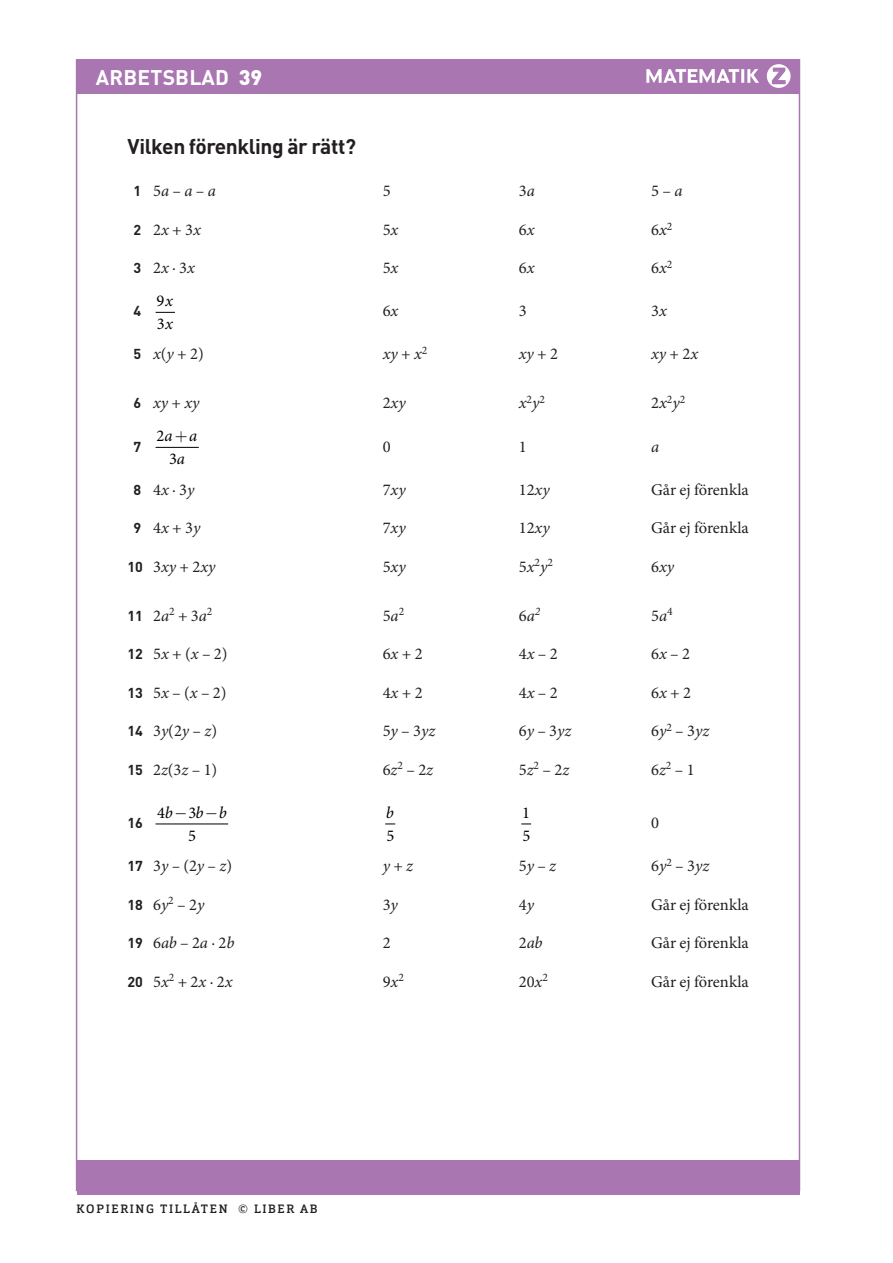
<style>
.page{position:relative;width:893px;height:1263px;background:#fff}
.page>*{position:absolute;margin:0;border:0;box-sizing:border-box;transform-origin:0 0}
.R_OH{font:700 21px "DIN Pro";letter-spacing:-.02em;color:#231f20}
.Antal_ratt{font:700 21px "DIN Pro";letter-spacing:.01em;color:#fff}
.t1{font:900 21px "DIN Pro";letter-spacing:.01em;color:#fff}
.t2{font:700 21px "Arial";color:#a976b2}
.Uppgift_luft_över{font:16.5px "Minion Pro";color:#231f20}
.Uppgift_luft_över-2{font:italic 16.5px "Minion Pro";color:#231f20}
.t3{font:16.5px/23.1px "Minion Pro";color:#000}
.t4{font:italic 16.5px/23.1px "Minion Pro";color:#000;text-align:center}
.Uppgift_luft_över-3{font:700 14.25px "DIN Pro";color:#231f20}
.t5{font:500 12px "Orgon Slab";letter-spacing:.14em;color:#231f20}
.s1{font-weight:900}
.s2{font-family:"DIN Pro";font-weight:700;font-size:14.25px}
.s3{font-style:italic}
.s4{font-style:normal}
.s5{font-family:"DIN Pro";font-weight:700;font-style:normal;font-size:14.25px}
</style>
<div class="page">
<div style="left:77px;top:59px;width:722px;height:34px;background:#a976b2"></div>
<div style="left:77px;top:1160px;width:722px;height:34px;background:#a976b2"></div>
<div style="left:767px;top:64px;width:24px;height:24px;background:#fff;border-radius:50%"></div>
<svg style="left:646px;top:69px;width:113px;height:14px"></svg>
<svg style="left:772px;top:67px;width:14px;height:18px"></svg>
<svg style="left:156px;top:312px;width:18px;height:1px"></svg>
<hr style="left:156px;top:447px;width:42px;height:1px;background:#000">
<hr style="left:156px;top:823px;width:72px;height:1px;background:#000">
<p class="Antal_ratt" style="left:96px;top:63px;width:168px">ARBETSBLAD <span class="s1">39</span></p>
<p class="t2" style="left:772px;top:61px;width:14px">Z</p>
<p class="t1" style="left:101px;top:64px;width:135px">ARBETSBLAD</p>
<p class="R_OH" style="left:128px;top:132px;width:230px">Vilken förenkling är rätt?</p>
<p class="Uppgift_luft_över" style="left:134px;top:180px;width:84px"><span class="s2">1</span> 5<span class="s3">a</span> – <span class="s3">a</span> – <span class="s3">a</span></p>
<p class="Uppgift_luft_över" style="left:383px;top:180px;width:9px">5</p>
<p class="Uppgift_luft_över" style="left:519px;top:180px;width:18px">3<span class="s3">a</span></p>
<p class="Uppgift_luft_över" style="left:651px;top:180px;width:33px">5 – <span class="s3">a</span></p>
<p class="Uppgift_luft_över" style="left:134px;top:219px;width:69px"><span class="s2">2</span> 2<span class="s3">x</span> + 3<span class="s3">x</span></p>
<p class="Uppgift_luft_över" style="left:383px;top:219px;width:17px">5<span class="s3">x</span></p>
<p class="Uppgift_luft_över" style="left:519px;top:219px;width:17px">6<span class="s3">x</span></p>
<p class="Uppgift_luft_över" style="left:651px;top:219px;width:23px">6<span class="s3">x</span><sup>2</sup></p>
<p class="Uppgift_luft_över" style="left:134px;top:257px;width:63px"><span class="s2">3</span> 2<span class="s3">x</span> ∙ 3<span class="s3">x</span></p>
<p class="Uppgift_luft_över" style="left:383px;top:257px;width:17px">5<span class="s3">x</span></p>
<p class="Uppgift_luft_över" style="left:519px;top:257px;width:17px">6<span class="s3">x</span></p>
<p class="Uppgift_luft_över" style="left:651px;top:257px;width:23px">6<span class="s3">x</span><sup>2</sup></p>
<p class="Uppgift_luft_över-3" style="left:134px;top:302px;width:9px">4</p>
<p class="t3" style="left:157px;top:289px;width:18px">9<span class="s3">x<br></span>3<span class="s3">x</span></p>
<p class="Uppgift_luft_över" style="left:383px;top:300px;width:17px">6<span class="s3">x</span></p>
<p class="Uppgift_luft_över" style="left:519px;top:300px;width:9px">3</p>
<p class="Uppgift_luft_över" style="left:651px;top:300px;width:17px">3<span class="s3">x</span></p>
<p class="Uppgift_luft_över" style="left:134px;top:343px;width:72px"><span class="s2">5</span> <span class="s3">x</span>(<span class="s3">y</span> + 2)</p>
<p class="Uppgift_luft_över-2" style="left:383px;top:343px;width:46px">xy <span class="s4">+</span> x<sup>2</sup></p>
<p class="Uppgift_luft_över-2" style="left:519px;top:343px;width:41px">xy <span class="s4">+ 2</span></p>
<p class="Uppgift_luft_över-2" style="left:651px;top:343px;width:49px">xy <span class="s4">+ 2</span>x</p>
<p class="Uppgift_luft_över-2" style="left:134px;top:392px;width:68px"><span class="s5">6</span> xy <span class="s4">+</span> xy</p>
<p class="Uppgift_luft_över-2" style="left:383px;top:392px;width:25px"><span class="s4">2</span>xy</p>
<p class="Uppgift_luft_över-2" style="left:519px;top:392px;width:28px">x<sup>2</sup>y<sup>2</sup></p>
<p class="Uppgift_luft_över-2" style="left:651px;top:392px;width:36px"><span class="s4">2</span>x<sup>2</sup>y<sup>2</sup></p>
<p class="Uppgift_luft_över-3" style="left:134px;top:437px;width:9px">7</p>
<p class="t4" style="left:157px;top:424px;width:42px"><span class="s4">2</span>a a<br><span class="s4">3</span>a</p>
<p class="Uppgift_luft_över" style="left:383px;top:435px;width:9px">0</p>
<p class="Uppgift_luft_över" style="left:519px;top:435px;width:9px">1</p>
<p class="Uppgift_luft_över-2" style="left:651px;top:435px;width:10px">a</p>
<p class="Uppgift_luft_över" style="left:134px;top:478px;width:62px"><span class="s2">8</span> 4<span class="s3">x</span> ∙ 3<span class="s3">y</span></p>
<p class="Uppgift_luft_över-2" style="left:383px;top:478px;width:25px"><span class="s4">7</span>xy</p>
<p class="Uppgift_luft_över" style="left:519px;top:478px;width:32px">12<span class="s3">xy</span></p>
<p class="Uppgift_luft_över" style="left:651px;top:478px;width:99px">Går ej förenkla</p>
<p class="Uppgift_luft_över" style="left:134px;top:517px;width:68px"><span class="s2">9</span> 4<span class="s3">x</span> + 3<span class="s3">y</span></p>
<p class="Uppgift_luft_över-2" style="left:383px;top:516px;width:25px"><span class="s4">7</span>xy</p>
<p class="Uppgift_luft_över" style="left:519px;top:517px;width:32px">12<span class="s3">xy</span></p>
<p class="Uppgift_luft_över" style="left:651px;top:517px;width:99px">Går ej förenkla</p>
<p class="Uppgift_luft_över-2" style="left:128px;top:555px;width:89px"><span class="s5">10</span> <span class="s4">3</span>xy <span class="s4">+ 2</span>xy</p>
<p class="Uppgift_luft_över-2" style="left:383px;top:555px;width:25px"><span class="s4">5</span>xy</p>
<p class="Uppgift_luft_över-2" style="left:519px;top:555px;width:36px"><span class="s4">5</span>x<sup>2</sup>y<sup>2</sup></p>
<p class="Uppgift_luft_över-2" style="left:651px;top:555px;width:25px"><span class="s4">6</span>xy</p>
<p class="Uppgift_luft_över" style="left:128px;top:604px;width:86px"><span class="s2">11</span> 2<span class="s3">a</span><sup>2</sup> + 3<span class="s3">a</span><sup>2</sup></p>
<p class="Uppgift_luft_över" style="left:383px;top:604px;width:23px">5<span class="s3">a</span><sup>2</sup></p>
<p class="Uppgift_luft_över" style="left:519px;top:604px;width:23px">6<span class="s3">a</span><sup>2</sup></p>
<p class="Uppgift_luft_över" style="left:651px;top:604px;width:23px">5<span class="s3">a</span><sup>4</sup></p>
<p class="Uppgift_luft_över" style="left:128px;top:643px;width:102px"><span class="s2">12</span> 5<span class="s3">x</span> + (<span class="s3">x</span> – 2)</p>
<p class="Uppgift_luft_över" style="left:383px;top:643px;width:41px">6<span class="s3">x</span> + 2</p>
<p class="Uppgift_luft_över" style="left:519px;top:643px;width:40px">4<span class="s3">x</span> – 2</p>
<p class="Uppgift_luft_över" style="left:651px;top:643px;width:40px">6<span class="s3">x</span> – 2</p>
<p class="Uppgift_luft_över" style="left:128px;top:681px;width:101px"><span class="s2">13</span> 5<span class="s3">x</span> – (<span class="s3">x</span> – 2)</p>
<p class="Uppgift_luft_över" style="left:383px;top:681px;width:41px">4<span class="s3">x</span> + 2</p>
<p class="Uppgift_luft_över" style="left:519px;top:681px;width:40px">4<span class="s3">x</span> – 2</p>
<p class="Uppgift_luft_över" style="left:651px;top:681px;width:41px">6<span class="s3">x</span> + 2</p>
<p class="Uppgift_luft_över" style="left:128px;top:720px;width:91px"><span class="s2">14</span> 3<span class="s3">y</span>(2<span class="s3">y</span> – <span class="s3">z</span>)</p>
<p class="Uppgift_luft_över" style="left:383px;top:720px;width:54px">5<span class="s3">y</span> – 3<span class="s3">yz</span></p>
<p class="Uppgift_luft_över" style="left:519px;top:720px;width:54px">6<span class="s3">y</span> – 3<span class="s3">yz</span></p>
<p class="Uppgift_luft_över" style="left:651px;top:720px;width:60px">6<span class="s3">y</span><sup>2</sup> – 3<span class="s3">yz</span></p>
<p class="Uppgift_luft_över" style="left:128px;top:758px;width:91px"><span class="s2">15</span> 2<span class="s3">z</span>(3<span class="s3">z</span> – 1)</p>
<p class="Uppgift_luft_över" style="left:383px;top:758px;width:52px">6<span class="s3">z</span><sup>2</sup> – 2<span class="s3">z</span></p>
<p class="Uppgift_luft_över" style="left:519px;top:758px;width:52px">5<span class="s3">z</span><sup>2</sup> – 2<span class="s3">z</span></p>
<p class="Uppgift_luft_över" style="left:651px;top:758px;width:45px">6<span class="s3">z</span><sup>2</sup> – 1</p>
<p class="Uppgift_luft_över-3" style="left:128px;top:813px;width:17px">16</p>
<p class="t3" style="left:157px;top:801px;width:17px">4<span class="s3">b</span></p>
<p class="t3" style="left:188px;top:801px;width:40px">3<span class="s3">b b<br></span>5</p>
<p class="t4" style="left:386px;top:801px;width:10px">b</p>
<p class="t3" style="left:522px;top:801px;width:10px">1<br>5</p>
<p class="Uppgift_luft_över" style="left:651px;top:812px;width:9px">0</p>
<p class="t3" style="left:386px;top:824px;width:9px">5</p>
<p class="Uppgift_luft_över" style="left:128px;top:855px;width:106px"><span class="s2">17</span> 3<span class="s3">y –</span> (2<span class="s3">y</span> – <span class="s3">z</span>)</p>
<p class="Uppgift_luft_över-2" style="left:383px;top:854px;width:32px">y <span class="s4">+</span> z</p>
<p class="Uppgift_luft_över" style="left:519px;top:855px;width:39px">5<span class="s3">y</span> – <span class="s3">z</span></p>
<p class="Uppgift_luft_över" style="left:651px;top:855px;width:60px">6<span class="s3">y</span><sup>2</sup> – 3<span class="s3">yz</span></p>
<p class="Uppgift_luft_över" style="left:128px;top:893px;width:78px"><span class="s2">18</span> 6<span class="s3">y</span><sup>2</sup> – 2<span class="s3">y</span></p>
<p class="Uppgift_luft_över" style="left:383px;top:893px;width:17px">3<span class="s3">y</span></p>
<p class="Uppgift_luft_över" style="left:519px;top:893px;width:17px">4<span class="s3">y</span></p>
<p class="Uppgift_luft_över" style="left:651px;top:893px;width:99px">Går ej förenkla</p>
<p class="Uppgift_luft_över" style="left:128px;top:932px;width:108px"><span class="s2">19</span> 6<span class="s3">ab</span> – 2<span class="s3">a</span> ∙ 2<span class="s3">b</span></p>
<p class="Uppgift_luft_över" style="left:383px;top:932px;width:9px">2</p>
<p class="Uppgift_luft_över-2" style="left:519px;top:931px;width:25px"><span class="s4">2</span>ab</p>
<p class="Uppgift_luft_över" style="left:651px;top:932px;width:99px">Går ej förenkla</p>
<p class="Uppgift_luft_över" style="left:128px;top:970px;width:107px"><span class="s2">20</span> 5<span class="s3">x</span><sup>2</sup> + 2<span class="s3">x</span> ∙ 2<span class="s3">x</span></p>
<p class="Uppgift_luft_över" style="left:383px;top:970px;width:23px">9<span class="s3">x</span><sup>2</sup></p>
<p class="Uppgift_luft_över" style="left:519px;top:970px;width:31px">20<span class="s3">x</span><sup>2</sup></p>
<p class="Uppgift_luft_över" style="left:651px;top:970px;width:99px">Går ej förenkla</p>
<p class="t5" style="left:77px;top:1201px;width:243px">KOPIERING TILLÅTEN © LIBER AB</p>
</div>
